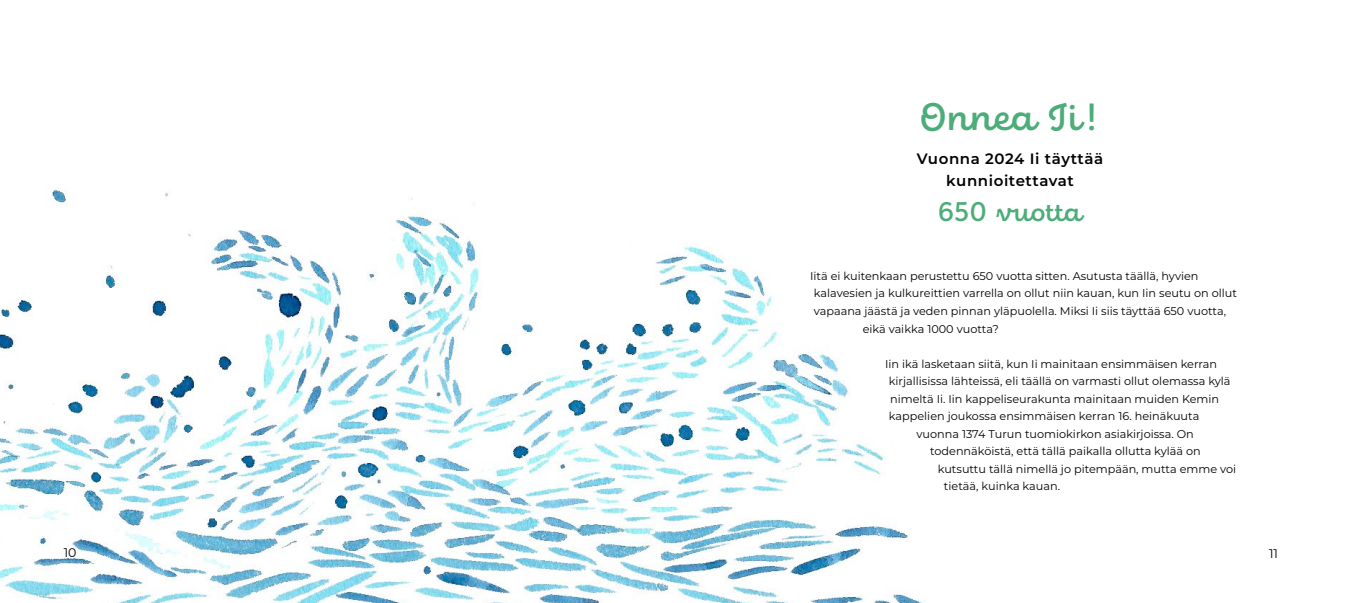
<style>
.page{position:relative;width:1347px;height:603px;background:#fff}
.page>*{position:absolute;margin:0;border:0;box-sizing:border-box;transform-origin:0 0}
.t1{font:600 38.75px "Eldwin Script";color:#4cad78}
.t2{font:600 27.5px "Eldwin Script";color:#4cad78}
.t3{font:600 15px/22.5px "Montserrat";letter-spacing:.04em;color:#000;text-align:center}
.t4{font:12.5px "Montserrat";color:#000}
.t5{font:11.25px "Montserrat";color:#000}
</style>
<div class="page">
<img style="left:0;top:189px;width:944px;height:413px">
<h1 class="t1" style="left:921px;top:96px;width:180px">Onnea Ii!</h1>
<h3 class="t3" style="left:916px;top:146px;width:188px">Vuonna 2024 Ii täyttää kunnioitettavat</h3>
<h2 class="t2" style="left:938px;top:196px;width:145px">650 vuotta</h2>
<p class="t5" style="left:810px;top:268px;width:390px">Iitä ei kuitenkaan perustettu 650 vuotta sitten. Asutusta täällä, hyvien</p>
<p class="t5" style="left:814px;top:285px;width:424px">kalavesien ja kulkureittien varrella on ollut niin kauan, kun Iin seutu on ollut</p>
<p class="t5" style="left:814px;top:303px;width:414px">vapaana jäästä ja veden pinnan yläpuolella. Miksi Ii siis täyttää 650 vuotta,</p>
<p class="t5" style="left:862px;top:320px;width:138px">eikä vaikka 1000 vuotta?</p>
<p class="t5" style="left:885px;top:355px;width:333px">Iin ikä lasketaan siitä, kun Ii mainitaan ensimmäisen kerran</p>
<p class="t5" style="left:889px;top:373px;width:343px">kirjallisissa lähteissä, eli täällä on varmasti ollut olemassa kylä</p>
<p class="t5" style="left:890px;top:390px;width:330px">nimeltä Ii. Iin kappeliseurakunta mainitaan muiden Kemin</p>
<p class="t5" style="left:889px;top:408px;width:312px">kappelien joukossa ensimmäisen kerran 16. heinäkuuta</p>
<p class="t5" style="left:916px;top:425px;width:279px">vuonna 1374 Turun tuomiokirkon asiakirjoissa. On</p>
<p class="t5" style="left:930px;top:443px;width:272px">todennäköistä, että tällä paikalla ollutta kylää on</p>
<p class="t5" style="left:937px;top:460px;width:300px">kutsuttu tällä nimellä jo pitempään, mutta emme voi</p>
<p class="t5" style="left:944px;top:478px;width:118px">tietää, kuinka kauan.</p>
<p class="t4" style="left:64px;top:543px;width:14px">10</p>
<p class="t4" style="left:1269px;top:544px;width:11px">11</p>
</div>
